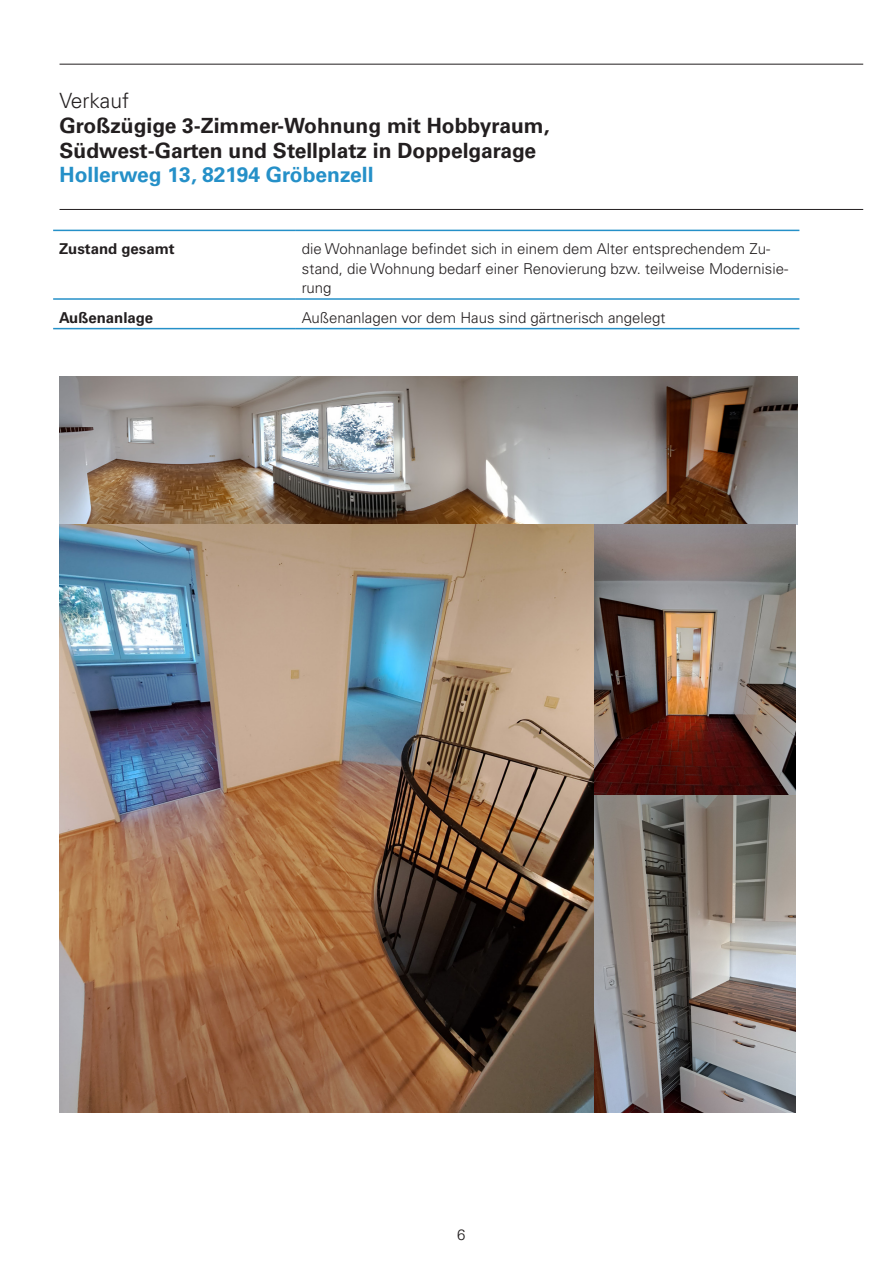
<style>
.page{position:relative;width:893px;height:1263px;background:#fff}
.page>*{position:absolute;margin:0;border:0;box-sizing:border-box;transform-origin:0 0}
.t1{font:700 21px/24.8px "Univers LT Std";color:#231f20}
.t2{font:700 21px "Univers LT Std";color:#2590c8}
.t3{font:300 21px "Univers LT Std";color:#231f20}
.t4{font:300 15px/19.5px "Univers LT Std";color:#231f20}
.t5{font:700 15px "Univers LT Std";color:#231f20}
</style>
<div class="page">
<img style="left:59px;top:376px;width:738px;height:149px">
<img style="left:593px;top:525px;width:203px;height:270px">
<img style="left:593px;top:795px;width:203px;height:317px">
<img style="left:59px;top:525px;width:534px;height:587px">
<hr style="left:60px;top:209px;width:803px;height:1px;background:#231f20">
<hr style="left:60px;top:64px;width:803px;height:1px;background:#231f20">
<hr style="left:53px;top:230px;width:243px;height:1px;background:#2590c8">
<hr style="left:296px;top:230px;width:503px;height:1px;background:#2590c8">
<hr style="left:53px;top:298px;width:243px;height:2px;background:#2590c8">
<hr style="left:296px;top:298px;width:503px;height:2px;background:#2590c8">
<hr style="left:53px;top:328px;width:243px;height:1px;background:#2590c8">
<hr style="left:296px;top:328px;width:503px;height:1px;background:#2590c8">
<h1 class="t3" style="left:60px;top:88px;width:71px">Verkauf</h1>
<h1 class="t1" style="left:60px;top:113px;width:491px">Großzügige 3-Zimmer-Wohnung mit Hobbyraum,<br>Südwest-Garten und Stellplatz in Doppelgarage</h1>
<h1 class="t2" style="left:60px;top:163px;width:315px">Hollerweg 13, 82194 Gröbenzell</h1>
<p class="t5" style="left:59px;top:240px;width:117px">Zustand gesamt</p>
<p class="t4" style="left:302px;top:239px;width:488px">die Wohnanlage befindet sich in einem dem Alter entsprechendem Zu&shy;stand, die Wohnung bedarf einer Renovierung bzw. teilweise Modernisie&shy;rung</p>
<p class="t5" style="left:59px;top:309px;width:95px">Außenanlage</p>
<p class="t4" style="left:302px;top:308px;width:365px">Außenanlagen vor dem Haus sind gärtnerisch angelegt</p>
<p class="t4" style="left:457px;top:1225px;width:10px">6</p>
</div>
